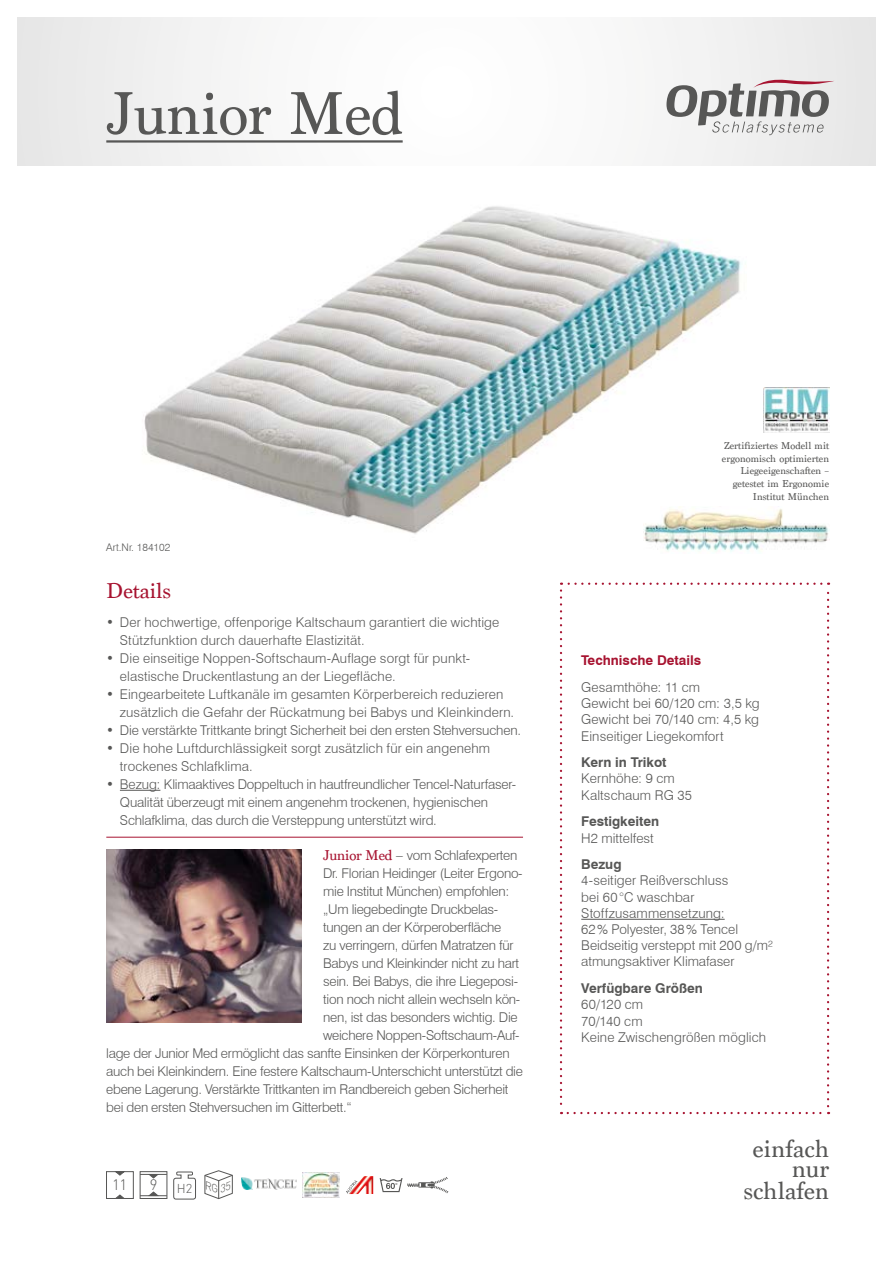
<style>
.page{position:relative;width:893px;height:1263px;background:#fff}
.page>*{position:absolute;margin:0;border:0;box-sizing:border-box;transform-origin:0 0}
.t1{font:63px "Marion";letter-spacing:-.01em;color:#575756}
.t2{font:25.5px/19.4px "Marion";color:#575756;text-align:right}
.t3{font:22.5px "Marion";color:#a71330}
.t4{font:300 15px "DIN";color:#575756}
.t5{font:300 13.5px/16.2px "Swiss 721 BT";letter-spacing:-.01em;color:#575756}
.t6{font:300 13.5px/16.2px "Swiss 721 BT";letter-spacing:.01em;color:#575756}
.t7{font:700 13.5px "Swiss 721 BT";color:#575756}
.t8{font:700 13.5px "Swiss 721 BT";color:#a71330}
.t9{font:300 12.75px "DIN";color:#575756}
.t10{font:10.5px/12.6px "Marion";color:#575756;text-align:right}
.t11{font:300 10.5px "Swiss 721 BT";color:#575756}
.s1{font-family:"Marion";font-weight:400;font-size:15px;color:#a71330}
</style>
<div class="page">
<img style="left:144px;top:206px;width:644px;height:328px">
<div style="left:17px;top:17px;width:859px;height:149px;background:linear-gradient(to right,#f4f4f4,#f4f4f4)"></div>
<svg style="left:666px;top:78px;width:168px;height:57px"></svg>
<hr style="left:106px;top:140px;width:297px;height:3px;background:#575756">
<hr style="left:120px;top:790px;width:40px;height:1px;background:#575756">
<hr style="left:106px;top:837px;width:417px;height:1px;background:#a71330">
<div style="left:140px;top:1171px;width:27px;height:28px;border:1px solid #575756"></div>
<svg style="left:140px;top:1174px;width:27px;height:4px"></svg>
<svg style="left:140px;top:1192px;width:27px;height:4px"></svg>
<div style="left:106px;top:1171px;width:28px;height:28px;border:1px solid #575756"></div>
<svg style="left:115px;top:1171px;width:10px;height:4px"></svg>
<svg style="left:115px;top:1195px;width:10px;height:4px"></svg>
<img style="left:303px;top:1173px;width:37px;height:24px">
<svg style="left:359px;top:1176px;width:5px;height:6px"></svg>
<svg style="left:380px;top:1177px;width:69px;height:16px"></svg>
<img style="left:241px;top:1178px;width:56px;height:12px">
<svg style="left:560px;top:583px;width:269px;height:531px"></svg>
<img style="left:643px;top:507px;width:186px;height:45px">
<img style="left:763px;top:388px;width:66px;height:45px">
<img style="left:106px;top:849px;width:196px;height:174px">
<svg style="left:173px;top:1171px;width:23px;height:28px"></svg>
<svg style="left:205px;top:1170px;width:28px;height:29px"></svg>
<h1 class="t1" style="left:106px;top:76px;width:298px">Junior Med</h1>
<p class="t11" style="left:106px;top:541px;width:66px">Art.Nr. 184102</p>
<h3 class="t3" style="left:106px;top:578px;width:66px">Details</h3>
<p class="t6" style="left:120px;top:613px;width:381px;line-height:18px;text-indent:-14px">• Der hochwertige, offenporige Kaltschaum garantiert die wichtige<br>Stützfunktion durch dauerhafte Elastizität.</p>
<p class="t6" style="left:120px;top:649px;width:352px;line-height:18px;text-indent:-14px">• Die einseitige Noppen-Softschaum-Auflage sorgt für punkt&shy;elastische Druckentlastung an der Liegefläche.</p>
<p class="t6" style="left:120px;top:685px;width:396px;line-height:18px;text-indent:-14px">• Eingearbeitete Luftkanäle im gesamten Körperbereich reduzieren zusätzlich die Gefahr der Rückatmung bei Babys und Kleinkindern.</p>
<p class="t5" style="left:106px;top:722px;width:416px">• Die verstärkte Trittkante bringt Sicherheit bei den ersten Stehversuchen.</p>
<p class="t6" style="left:120px;top:739px;width:372px;line-height:18px;text-indent:-14px">• Die hohe Luftdurchlässigkeit sorgt zusätzlich für ein angenehm trockenes Schlafklima.</p>
<p class="t5" style="left:120px;top:775px;width:398px;line-height:18px;text-indent:-14px">• Bezug: Klimaaktives Doppeltuch in hautfreundlicher Tencel-Naturfaser-<br>Qualität überzeugt mit einem angenehm trockenen, hygienischen<br>Schlafklima, das durch die Versteppung unterstützt wird.</p>
<p class="t5" style="left:323px;top:847px;width:196px"><span class="s1">Junior Med</span> – vom Schlafexperten</p>
<p class="t5" style="left:323px;top:865px;width:201px">Dr. Florian Heidinger (Leiter Ergono-</p>
<p class="t5" style="left:323px;top:883px;width:188px">mie Institut München) empfohlen:</p>
<p class="t5" style="left:323px;top:901px;width:177px">„Um liegebedingte Druckbelas-</p>
<p class="t5" style="left:323px;top:919px;width:180px">tungen an der Körperoberfläche</p>
<p class="t5" style="left:323px;top:937px;width:192px">zu verringern, dürfen Matratzen für</p>
<p class="t5" style="left:323px;top:955px;width:198px">Babys und Kleinkinder nicht zu hart</p>
<p class="t5" style="left:323px;top:973px;width:196px">sein. Bei Babys, die ihre Liegeposi-</p>
<p class="t5" style="left:323px;top:991px;width:199px">tion noch nicht allein wechseln kön-</p>
<p class="t5" style="left:323px;top:1009px;width:196px">nen, ist das besonders wichtig. Die</p>
<p class="t5" style="left:323px;top:1027px;width:198px">weichere Noppen-Softschaum-Auf-</p>
<p class="t5" style="left:106px;top:1045px;width:405px">lage der Junior Med ermöglicht das sanfte Einsinken der Körperkonturen</p>
<p class="t5" style="left:106px;top:1063px;width:418px">auch bei Kleinkindern. Eine festere Kaltschaum-Unterschicht unterstützt die</p>
<p class="t5" style="left:106px;top:1081px;width:404px">ebene Lagerung. Verstärkte Trittkanten im Randbereich geben Sicherheit</p>
<p class="t5" style="left:106px;top:1099px;width:247px">bei den ersten Stehversuchen im Gitterbett.“</p>
<p class="t4" style="left:112px;top:1176px;width:17px">11</p>
<p class="t4" style="left:150px;top:1176px;width:9px">9</p>
<p class="t9" style="left:177px;top:1180px;width:17px">H2</p>
<p class="t10" style="left:722px;top:440px;width:109px">Zertifiziertes Modell mit ergonomisch optimierten<br>Liegeeigenschaften – getestet im Ergonomie<br>Institut München</p>
<p class="t8" style="left:581px;top:652px;width:121px">Technische Details</p>
<p class="t6" style="left:581px;top:679px;width:180px">Gesamthöhe: 11 cm<br>Gewicht bei 60/120 cm: 3,5 kg<br>Gewicht bei 70/140 cm: 4,5 kg<br>Einseitiger Liegekomfort</p>
<p class="t7" style="left:581px;top:754px;width:87px">Kern in Trikot</p>
<p class="t6" style="left:581px;top:770px;width:112px">Kernhöhe: 9 cm<br>Kaltschaum RG 35</p>
<p class="t7" style="left:581px;top:813px;width:79px">Festigkeiten</p>
<p class="t5" style="left:581px;top:829px;width:74px">H2 mittelfest</p>
<p class="t7" style="left:581px;top:856px;width:42px">Bezug</p>
<p class="t5" style="left:581px;top:872px;width:193px">4-seitiger Reißverschluss<br>bei 60°C waschbar<br>Stoffzusammensetzung:<br>62% Polyester, 38% Tencel<br>Beidseitig versteppt mit 200 g/m² atmungsaktiver Klimafaser</p>
<p class="t7" style="left:581px;top:980px;width:123px">Verfügbare Größen</p>
<p class="t6" style="left:581px;top:996px;width:186px">60/120 cm<br>70/140 cm<br>Keine Zwischengrößen möglich</p>
<h2 class="t2" style="left:753px;top:1140px;width:78px">einfach nur</h2>
<h2 class="t2" style="left:744px;top:1181px;width:87px">schlafen</h2>
</div>
